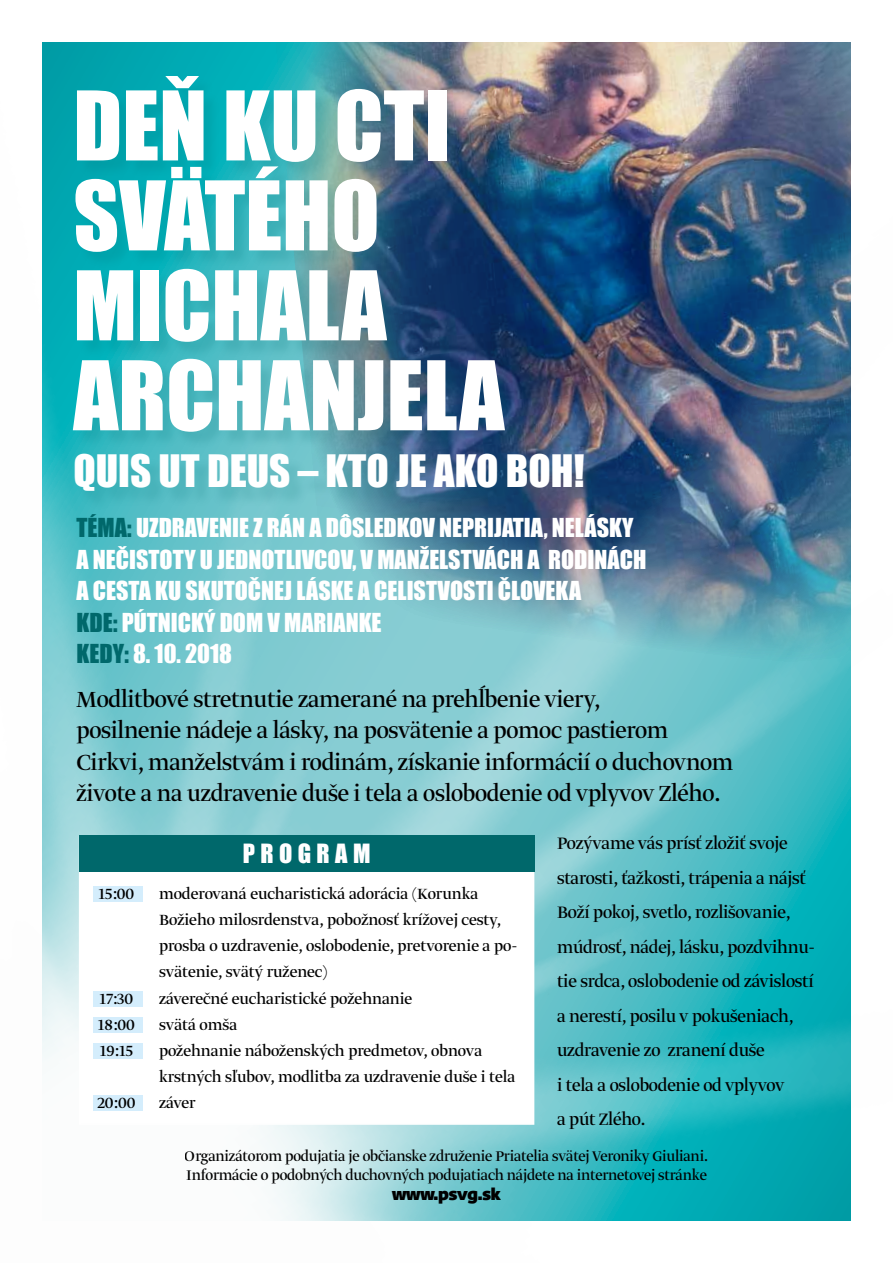
<style>
.page{position:relative;width:893px;height:1263px;background:#fff}
.page>*{position:absolute;margin:0;border:0;box-sizing:border-box;transform-origin:0 0}
.t1{font:88.65px/90px "Impact";color:#fff}
.t2{font:41.1px "Impact";color:#fff}
.t3{font:25.8px/31.5px "SME Greta Display";letter-spacing:-.01em;color:#000}
.t4{font:24.3px "Impact";letter-spacing:.225em;color:#fff}
.t5{font:24px/31.5px "Impact";color:#fff}
.t6{font:19.5px/34.5px "SME Greta Display";letter-spacing:-.01em;color:#000}
.t7{font:17.4px/26.1px "SME Greta Display";color:#000}
.t8{font:16.5px/19.5px "SME Greta Display";letter-spacing:-.01em;color:#000}
.t9{font:800 16.5px "SME Fedra Display";letter-spacing:-.01em;color:#000}
.s1{color:#00686b}
</style>
<div class="page">
<img style="left:42px;top:42px;width:809px;height:1179px">
<div style="left:79px;top:836px;width:455px;height:289px;background:#fff"></div>
<div style="left:93px;top:886px;width:50px;height:16px;background:#d4edfc"></div>
<div style="left:93px;top:991px;width:50px;height:15px;background:#d4edfc"></div>
<div style="left:93px;top:1017px;width:50px;height:15px;background:#d4edfc"></div>
<div style="left:93px;top:1043px;width:50px;height:15px;background:#d4edfc"></div>
<div style="left:93px;top:1096px;width:50px;height:15px;background:#d4edfc"></div>
<div style="left:79px;top:836px;width:455px;height:36px;background:#00686b"></div>
<div style="left:75px;top:78px;width:446px;height:371px;background:#00686b;opacity:.15"></div>
<div style="left:77px;top:457px;width:527px;height:54px;background:#00686b;opacity:.15"></div>
<h1 class="t1" style="left:73px;top:78px;width:433px">DEŇ KU CTI<br>SVÄTÉHO<br>MICHALA<br>ARCHANJELA</h1>
<h2 class="t2" style="left:73px;top:439px;width:513px">QUIS UT DEUS – KTO JE AKO BOH!</h2>
<h3 class="t5" style="left:77px;top:511px;width:571px"><span class="s1">TÉMA:</span> UZDRAVENIE Z RÁN A DÔSLEDKOV NEPRIJATIA, NELÁSKY A NEČISTOTY U JEDNOTLIVCOV, V MANŽELSTVÁCH A RODINÁCH A CESTA KU SKUTOČNEJ LÁSKE A CELISTVOSTI ČLOVEKA<br><span class="s1">KDE:</span> PÚTNICKÝ DOM V MARIANKE<br><span class="s1">KEDY:</span> 8. 10. 2018</h3>
<p class="t3" style="left:77px;top:683px;width:658px">Modlitbové stretnutie zamerané na prehĺbenie viery,<br>posilnenie nádeje a lásky, na posvätenie a pomoc pastierom Cirkvi, manželstvám i rodinám, získanie informácií o duchovnom živote a na uzdravenie duše i tela a oslobodenie od vplyvov Zlého.</p>
<h3 class="t4" style="left:243px;top:835px;width:129px">PROGRAM</h3>
<p class="t7" style="left:98px;top:881px;width:37px">15:00</p>
<p class="t7" style="left:159px;top:881px;width:360px">moderovaná eucharistická adorácia (Korunka Božieho milosrdenstva, pobožnosť krížovej cesty, prosba o uzdravenie, oslobodenie, pretvorenie a po&shy;svätenie, svätý ruženec)</p>
<p class="t7" style="left:100px;top:985px;width:35px">17:30</p>
<p class="t7" style="left:159px;top:985px;width:255px">záverečné eucharistické požehnanie</p>
<p class="t7" style="left:98px;top:1011px;width:39px">18:00</p>
<p class="t7" style="left:159px;top:1011px;width:80px">svätá omša</p>
<p class="t7" style="left:100px;top:1037px;width:35px">19:15</p>
<p class="t7" style="left:159px;top:1037px;width:358px">požehnanie náboženských predmetov, obnova krstných sľubov, modlitba za uzdravenie duše i tela</p>
<p class="t7" style="left:97px;top:1089px;width:40px">20:00</p>
<p class="t7" style="left:159px;top:1089px;width:38px">záver</p>
<p class="t6" style="left:557px;top:826px;width:259px">Pozývame vás prísť zložiť svoje starosti, ťažkosti, trápenia a nájsť<br>Boží pokoj, svetlo, rozlišovanie, múdrosť, nádej, lásku, pozdvihnu&shy;tie srdca, oslobodenie od závislostí a nerestí, posilu v pokušeniach, uzdravenie zo zranení duše<br>i tela a oslobodenie od vplyvov<br>a pút Zlého.</p>
<p class="t8" style="left:185px;top:1146px;width:525px">Organizátorom podujatia je občianske združenie Priatelia svätej Veroniky Giuliani.<br>Informácie o podobných duchovných podujatiach nájdete na internetovej stránke</p>
<p class="t9" style="left:392px;top:1184px;width:110px">www.psvg.sk</p>
</div>
